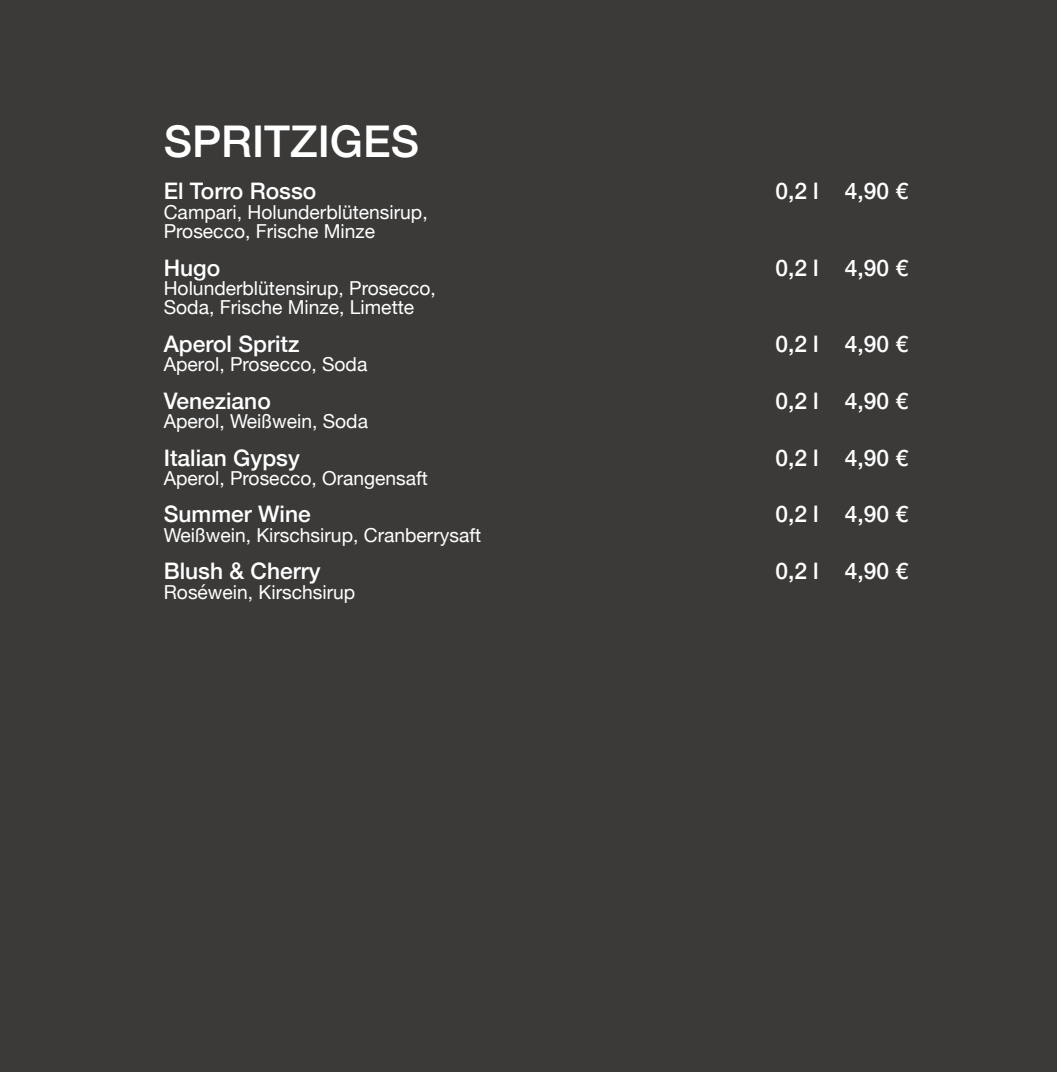
<style>
.page{position:relative;width:1057px;height:1072px;background:#fff}
.page>*{position:absolute;margin:0;border:0;box-sizing:border-box;transform-origin:0 0}
.t1{font:500 43.75px "Helvetica Neue";color:#fff}
.t2{font:500 22.75px "Helvetica Neue";color:#fff}
.t3{font:19.25px/19.2px "Helvetica Neue";color:#fff}
</style>
<div class="page">
<div style="left:0;top:0;width:1057px;height:1071px;background:#3b3a39"></div>
<h1 class="t1" style="left:164px;top:106px;width:251px">Spritzig es</h1>
<p class="t2" style="left:164px;top:173px;width:154px">El Torro Rosso</p>
<p class="t2" style="left:775px;top:173px;width:134px">0,2 l 4,90 €</p>
<p class="t3" style="left:164px;top:203px;width:265px">Campari, Holunderblütensirup,<br>Prosecco, Frische Minze</p>
<p class="t2" style="left:164px;top:249px;width:58px">Hugo</p>
<p class="t2" style="left:775px;top:249px;width:134px">0,2 l 4,90 €</p>
<p class="t3" style="left:164px;top:279px;width:274px">Holunderblütensirup, Prosecco,<br>Soda, Frische Minze, Limette</p>
<p class="t2" style="left:164px;top:325px;width:137px">Aperol Spritz</p>
<p class="t2" style="left:775px;top:325px;width:134px">0,2 l 4,90 €</p>
<p class="t3" style="left:164px;top:355px;width:205px">Aperol, Prosecco, Soda</p>
<p class="t2" style="left:164px;top:382px;width:109px">Veneziano</p>
<p class="t2" style="left:775px;top:382px;width:134px">0,2 l 4,90 €</p>
<p class="t3" style="left:164px;top:412px;width:206px">Aperol, Weißwein, Soda</p>
<p class="t2" style="left:164px;top:439px;width:138px">Italian Gypsy</p>
<p class="t2" style="left:775px;top:439px;width:134px">0,2 l 4,90 €</p>
<p class="t3" style="left:164px;top:469px;width:266px">Aperol, Prosecco, Orangensaft</p>
<p class="t2" style="left:164px;top:496px;width:149px">Summer Wine</p>
<p class="t2" style="left:775px;top:496px;width:134px">0,2 l 4,90 €</p>
<p class="t3" style="left:164px;top:526px;width:319px">Weißwein, Kirschsirup, Cranberrysaft</p>
<p class="t2" style="left:164px;top:553px;width:158px">Blush &amp; Cherry</p>
<p class="t2" style="left:775px;top:553px;width:134px">0,2 l 4,90 €</p>
<p class="t3" style="left:164px;top:583px;width:193px">Roséwein, Kirschsirup</p>
</div>
